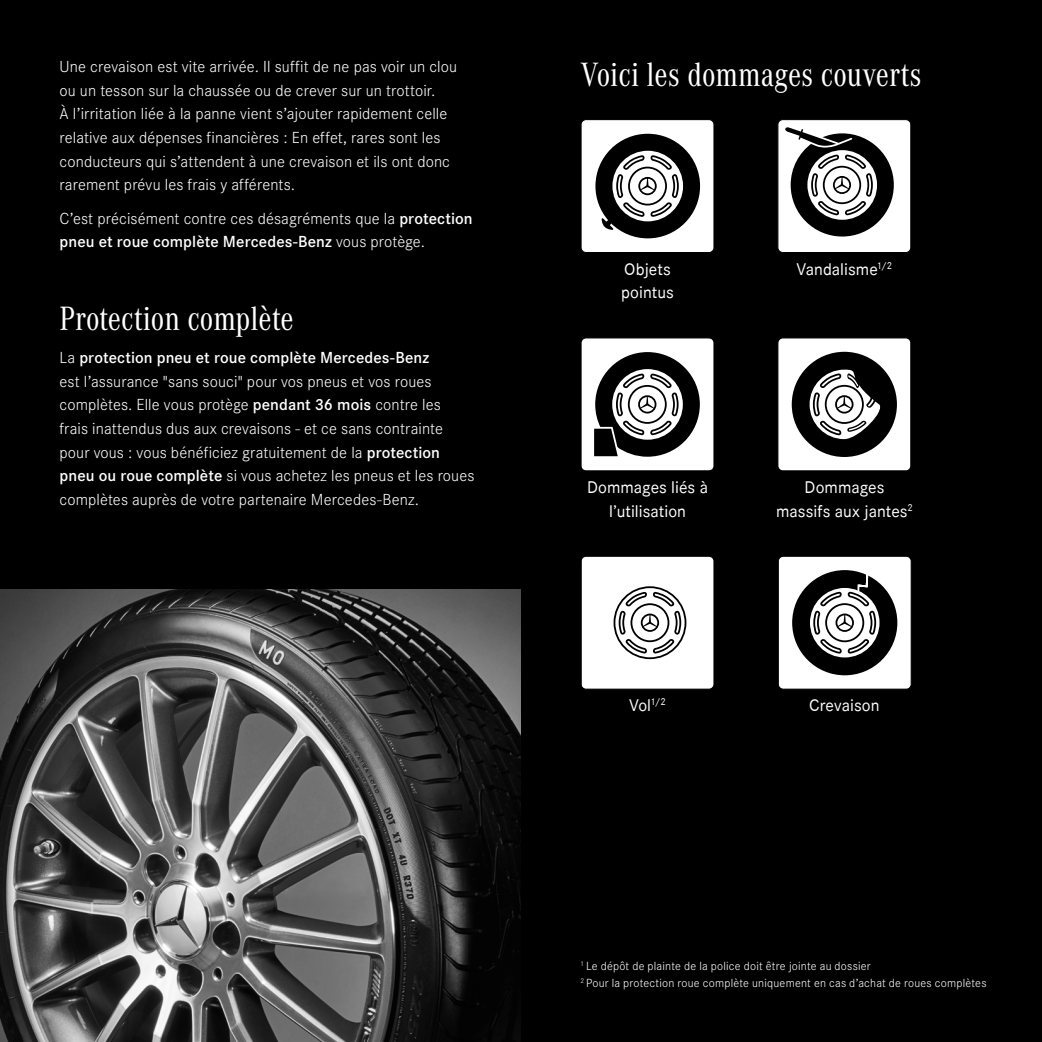
<style>
.page{position:relative;width:1042px;height:1042px;background:#000}
.page>*{position:absolute;margin:0;border:0;box-sizing:border-box;transform-origin:0 0}
.t1{font:35px "Corporate A Con";color:#fff}
.t2{font:17.5px/23.6px "Corporate S";letter-spacing:.005em;color:#fff;text-align:center}
.t3{font:300 16.62px/23.6px "Corporate SOT";letter-spacing:.005em;color:#fff}
.t4{font:300 12.25px/17.7px "Corporate SOT";letter-spacing:.02em;color:#fff}
.s1{font-weight:600}
</style>
<div class="page">
<svg style="left:582px;top:558px;width:130px;height:130px;background:#ebebeb"></svg>
<div style="left:580px;top:556px;width:134px;height:134px;border:1px solid #000;border-radius:5px"></div>
<svg style="left:582px;top:121px;width:130px;height:130px"></svg>
<div style="left:580px;top:119px;width:134px;height:134px;border:1px solid #000;border-radius:5px"></div>
<div style="left:778px;top:556px;width:133px;height:133px;background:#fff;border-radius:5px"></div>
<div style="left:792px;top:570px;width:105px;height:105px;background:#000;border-radius:50%"></div>
<svg style="left:808px;top:570px;width:73px;height:88px"></svg>
<div style="left:778px;top:556px;width:134px;height:134px;border:1px solid #000;border-radius:5px"></div>
<div style="left:778px;top:338px;width:133px;height:133px;background:#fff;border-radius:5px"></div>
<div style="left:792px;top:352px;width:105px;height:105px;background:#000;border-radius:50%"></div>
<svg style="left:809px;top:368px;width:77px;height:73px"></svg>
<div style="left:777px;top:337px;width:134px;height:134px;border:1px solid #000;border-radius:5px"></div>
<svg style="left:779px;top:121px;width:129px;height:130px"></svg>
<div style="left:777px;top:119px;width:134px;height:134px;border:1px solid #000;border-radius:5px"></div>
<svg style="left:582px;top:339px;width:130px;height:130px"></svg>
<div style="left:580px;top:337px;width:134px;height:134px;border:1px solid #000;border-radius:5px"></div>
<img style="left:0;top:589px;width:521px;height:453px">
<p class="t3" style="left:60px;top:55px;width:399px">Une crevaison est vite arrivée. Il suffit de ne pas voir un clou ou un tesson sur la chaussée ou de crever sur un trottoir.<br>À l’irritation liée à la panne vient s’ajouter rapidement celle relative aux dépenses financières : En effet, rares sont les conducteurs qui s’attendent à une crevaison et ils ont donc rarement prévu les frais y afférents.</p>
<p class="t3" style="left:60px;top:207px;width:414px">C’est précisément contre ces désagréments que la <span class="s1">protection pneu et roue complète Mercedes-Benz</span> vous protège.</p>
<h1 class="t1" style="left:60px;top:299px;width:235px">Protection complète</h1>
<p class="t3" style="left:60px;top:346px;width:416px">La <span class="s1">protection pneu et roue complète Mercedes-Benz<br></span>est l’assurance "sans souci" pour vos pneus et vos roues complètes. Elle vous protège <span class="s1">pendant 36 mois</span> contre les<br>frais inattendus dus aux crevaisons - et ce sans contrainte pour vous : vous bénéficiez gratuitement de la <span class="s1">protection pneu ou roue complète</span> si vous achetez les pneus et les roues complètes auprès de votre partenaire Mercedes-Benz.</p>
<h1 class="t1" style="left:580px;top:56px;width:343px">Voici les dommages couverts</h1>
<p class="t2" style="left:621px;top:257px;width:54px;text-align:left">Objets pointus</p>
<p class="t2" style="left:796px;top:257px;width:97px">Vandalisme<sup>1/2</sup></p>
<p class="t2" style="left:587px;top:475px;width:122px">Dommages liés à l’utilisation</p>
<p class="t2" style="left:776px;top:475px;width:138px">Dommages massifs aux jantes<sup>2</sup></p>
<p class="t2" style="left:629px;top:694px;width:38px">Vol<sup>1/2</sup></p>
<p class="t2" style="left:809px;top:694px;width:72px">Crevaison</p>
<p class="t4" style="left:580px;top:957px;width:407px"><sup>1</sup> Le dépôt de plainte de la police doit être jointe au dossier<br><sup>2</sup> Pour la protection roue complète uniquement en cas d’achat de roues complètes</p>
</div>
